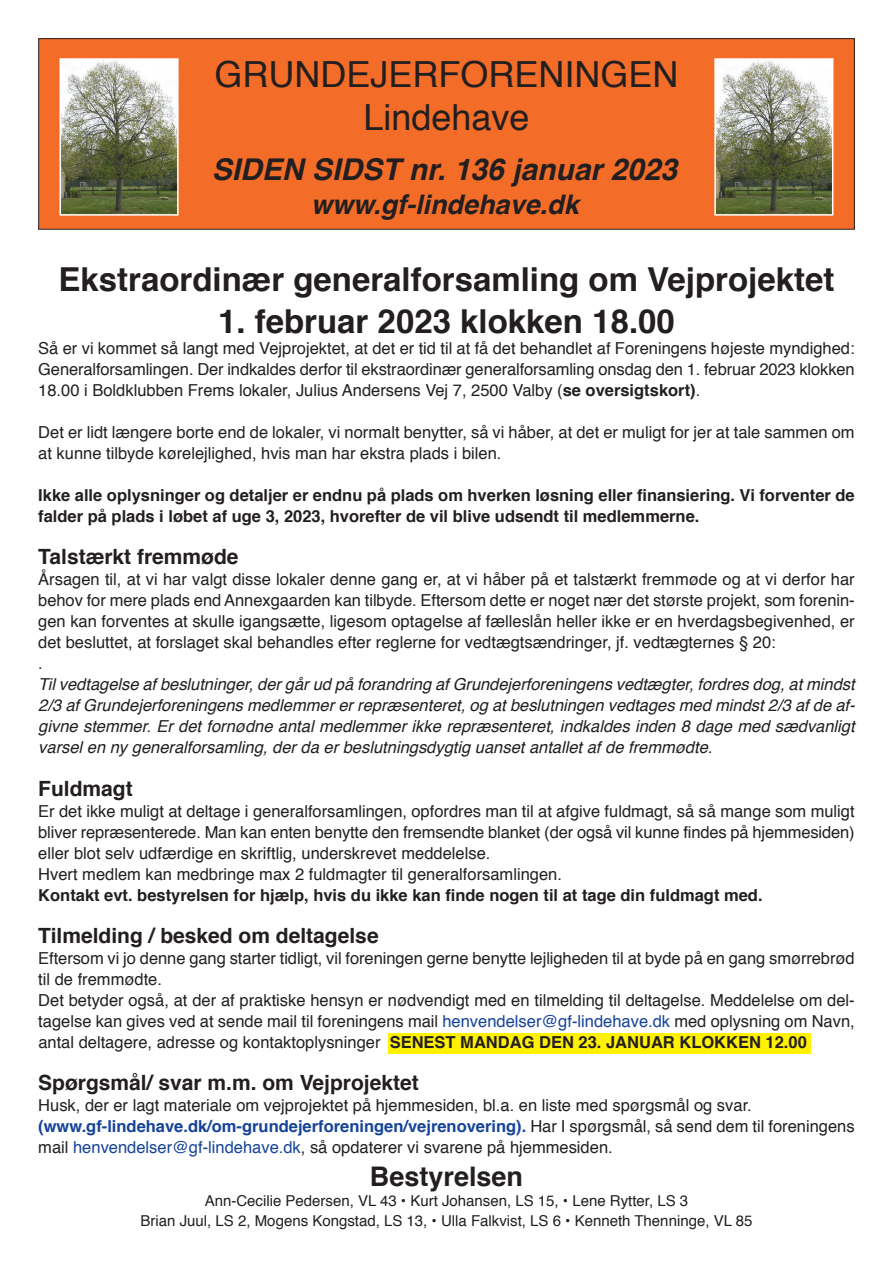
<style>
.page{position:relative;width:893px;height:1263px;background:#fff}
.page>*{position:absolute;margin:0;border:0;box-sizing:border-box;transform-origin:0 0}
.t1{font:36px/43.2px "Helvetica";color:#231f20;text-align:center}
.t2{font:700 33px "Helvetica";color:#231f20}
.t3{font:italic 700 30px "Helvetica";color:#231f20}
.t4{font:italic 700 27px "Helvetica";color:#231f20}
.t5{font:700 27px "Helvetica";color:#231f20}
.t6{font:700 21px "Helvetica";color:#231f20}
.t7{font:16.5px/21px "Helvetica";color:#231f20}
.t8{font:italic 16.5px/21px "Helvetica";color:#231f20;text-align:justify}
.t9{font:700 16.5px/21px "Helvetica";color:#231f20}
.t10{font:15px/19.2px "Helvetica";color:#231f20;text-align:center}
.s1{font-weight:700}
.s2{color:#154398}
.s3{font-weight:700;color:#154398}
</style>
<div class="page">
<div style="left:388px;top:1033px;width:423px;height:21px;background:#fff101"></div>
<div style="left:39px;top:39px;width:815px;height:190px;background:#f36d29"></div>
<div style="left:38px;top:38px;width:817px;height:192px;border:1px solid #231f20"></div>
<img style="left:63px;top:61px;width:113px;height:152px">
<div style="left:60px;top:58px;width:119px;height:158px;border:2px solid #fff"></div>
<img style="left:717px;top:61px;width:113px;height:152px">
<div style="left:714px;top:58px;width:119px;height:158px;border:2px solid #fff"></div>
<h1 class="t1" style="left:214px;top:56px;width:466px">GRUNDEJERFORENINGEN<br>Lindehave</h1>
<h3 class="t3" style="left:212px;top:157px;width:467px">SIDEN SIDST nr. 136 januar 2023</h3>
<h3 class="t4" style="left:311px;top:193px;width:269px">www.gf-lindehave.dk</h3>
<h2 class="t2" style="left:59px;top:266px;width:777px">Ekstraordinær generalforsamling om Vejprojektet</h2>
<h2 class="t2" style="left:218px;top:308px;width:458px">1. februar 2023 klokken 18.00</h2>
<p class="t7" style="left:38px;top:339px;width:818px;text-align:justify">Så er vi kommet så langt med Vejprojektet, at det er tid til at få det behandlet af Foreningens højeste myndighed:<br>Generalforsamlingen. Der indkaldes derfor til ekstraordinær generalforsamling onsdag den 1. februar 2023 klokken 18.00 i Boldklubben Frems lokaler, Julius Andersens Vej 7, 2500 Valby (<span class="s1">se oversigtskort)</span>.</p>
<p class="t7" style="left:38px;top:423px;width:818px">Det er lidt længere borte end de lokaler, vi normalt benytter, så vi håber, at det er muligt for jer at tale sammen om at kunne tilbyde kørelejlighed, hvis man har ekstra plads i bilen.</p>
<p class="t9" style="left:38px;top:486px;width:818px">Ikke alle oplysninger og detaljer er endnu på plads om hverken løsning eller finansiering. Vi forventer de falder på plads i løbet af uge 3, 2023, hvorefter de vil blive udsendt til medlemmerne.</p>
<p class="t6" style="left:38px;top:548px;width:202px">Talstærkt fremmøde</p>
<p class="t7" style="left:38px;top:570px;width:818px">Årsagen til, at vi har valgt disse lokaler denne gang er, at vi håber på et talstærkt fremmøde og at vi derfor har behov for mere plads end Annexgaarden kan tilbyde. Eftersom dette er noget nær det største projekt, som forenin&shy;gen kan forventes at skulle igangsætte, ligesom optagelse af fælleslån heller ikke er en hverdagsbegivenhed, er det besluttet, at forslaget skal behandles efter reglerne for vedtægtsændringer, jf. vedtægternes § 20:<br>.</p>
<p class="t8" style="left:38px;top:675px;width:821px">Til vedtagelse af beslutninger, der går ud på forandring af Grundejerforeningens vedtægter, fordres dog, at mindst 2/3 af Grundejerforeningens medlemmer er repræsenteret, og at beslutningen vedtages med mindst 2/3 af de af&shy;givne stemmer. Er det fornødne antal medlemmer ikke repræsenteret, indkaldes inden 8 dage med sædvanligt varsel en ny generalforsamling, der da er beslutningsdygtig uanset antallet af de fremmødte.</p>
<p class="t6" style="left:38px;top:779px;width:96px">Fuldmagt</p>
<p class="t7" style="left:38px;top:801px;width:818px">Er det ikke muligt at deltage i generalforsamlingen, opfordres man til at afgive fuldmagt, så så mange som muligt bliver repræsenterede. Man kan enten benytte den fremsendte blanket (der også vil kunne findes på hjemmesiden) eller blot selv udfærdige en skriftlig, underskrevet meddelelse.<br>Hvert medlem kan medbringe max 2 fuldmagter til generalforsamlingen.</p>
<p class="t9" style="left:38px;top:885px;width:726px">Kontakt evt. bestyrelsen for hjælp, hvis du ikke kan finde nogen til at tage din fuldmagt med.</p>
<p class="t6" style="left:38px;top:926px;width:342px">Tilmelding / besked om deltagelse</p>
<p class="t7" style="left:38px;top:948px;width:818px">Eftersom vi jo denne gang starter tidligt, vil foreningen gerne benytte lejligheden til at byde på en gang smørrebrød til de fremmødte.<br>Det betyder også, at der af praktiske hensyn er nødvendigt med en tilmelding til deltagelse. Meddelelse om del&shy;tagelse kan gives ved at sende mail til foreningens mail <span class="s2">henvendelser@gf-lindehave.dk</span> med oplysning om Navn, antal deltagere, adresse og kontaktoplysninger <span class="s1">SENEST MANDAG DEN 23. JANUAR KLOKKEN 12.00</span></p>
<p class="t6" style="left:38px;top:1073px;width:382px">Spørgsmål/ svar m.m. om Vejprojektet</p>
<p class="t7" style="left:38px;top:1095px;width:818px">Husk, der er lagt materiale om vejprojektet på hjemmesiden, bl.a. en liste med spørgsmål og svar. <span class="s3">(www.gf-lindehave.dk/om-grundejerforeningen/vejrenovering).</span> Har I spørgsmål, så send dem til foreningens mail <span class="s2">henvendelser@gf-lindehave.dk</span>, så opdaterer vi svarene på hjemmesiden.</p>
<h3 class="t5" style="left:370px;top:1165px;width:155px">Bestyrelsen</h3>
<p class="t10" style="left:141px;top:1193px;width:613px">Ann-Cecilie Pedersen, VL 43 • Kurt Johansen, LS 15, • Lene Rytter, LS 3<br>Brian Juul, LS 2, Mogens Kongstad, LS 13, • Ulla Falkvist, LS 6 • Kenneth Thenninge, VL 85</p>
</div>
